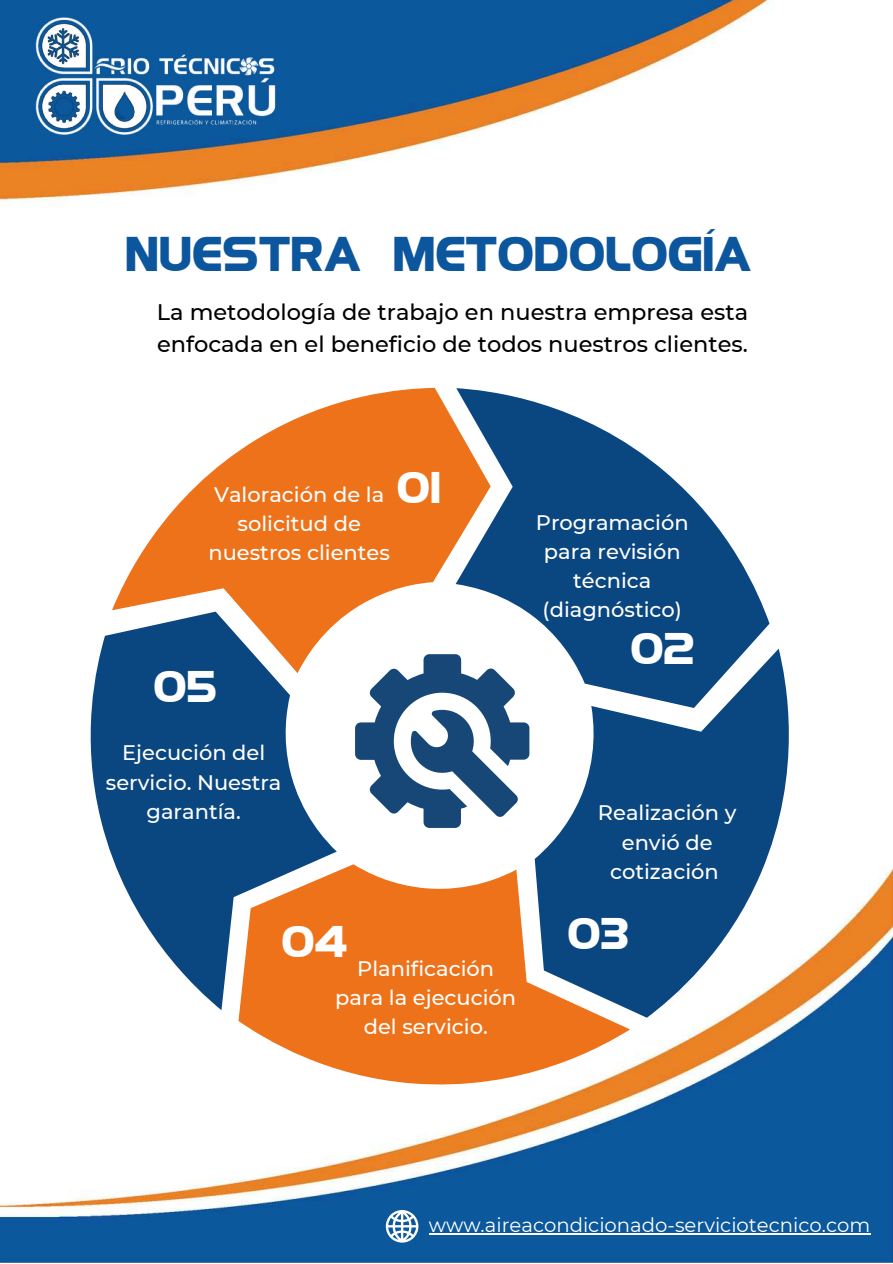
<style>
.page{position:relative;width:893px;height:1264px;background:#fff}
.page>*{position:absolute;margin:0;border:0;box-sizing:border-box;transform-origin:0 0}
.t1{font:700 43.65px "Highland Gothic FLF";color:#0c569d}
.t2{font:700 39.75px "Highland Gothic FLF";color:#fff}
.t3{font:500 22.5px/31.5px "Montserrat";color:#000}
.t4{font:500 21px/29.2px "Montserrat";color:#fff;text-align:center}
.t5{font:19.65px "Montserrat";color:#fff}
</style>
<div class="page">
<img style="left:0;top:0;width:892px;height:1262px">
<svg style="left:83px;top:611px;width:254px;height:399px;fill:#0a4680"></svg>
<svg style="left:112px;top:388px;width:343px;height:285px;fill:#ed721a"></svg>
<svg style="left:455px;top:388px;width:314px;height:320px;fill:#0a4680"></svg>
<svg style="left:534px;top:648px;width:264px;height:369px;fill:#0a4680"></svg>
<svg style="left:238px;top:864px;width:392px;height:228px;fill:#ed721a"></svg>
<svg style="left:355px;top:654px;width:174px;height:174px"></svg>
<hr style="left:429px;top:1232px;width:441px;height:1px;background:#fff">
<svg style="left:386px;top:1209px;width:32px;height:33px"></svg>
<img style="left:17px;top:13px;width:274px;height:130px">
<h1 class="t1" style="left:125px;top:223px;width:627px">NUESTRA METODOLOGÍA</h1>
<p class="t3" style="left:157px;top:296px;width:593px">La metodología de trabajo en nuestra empresa esta enfocada en el beneficio de todos nuestros clientes.</p>
<p class="t4" style="left:208px;top:479px;width:183px">Valoración de la solicitud de nuestros clientes</p>
<h2 class="t2" style="left:397px;top:459px;width:45px">01</h2>
<h2 class="t2" style="left:153px;top:657px;width:65px">05</h2>
<p class="t4" style="left:106px;top:738px;width:177px">Ejecución del servicio. Nuestra garantía.</p>
<p class="t4" style="left:536px;top:507px;width:154px">Programación para revisión técnica (diagnóstico)</p>
<h2 class="t2" style="left:630px;top:620px;width:66px">02</h2>
<p class="t4" style="left:598px;top:798px;width:140px">Realización y envió de cotización</p>
<h2 class="t2" style="left:281px;top:913px;width:67px">04</h2>
<h2 class="t2" style="left:567px;top:905px;width:63px">03</h2>
<p class="t4" style="left:335px;top:953px;width:182px">Planificación para la ejecución del servicio.</p>
<p class="t5" style="left:429px;top:1212px;width:443px">www.aireacondicionado-serviciotecnico.com</p>
</div>
